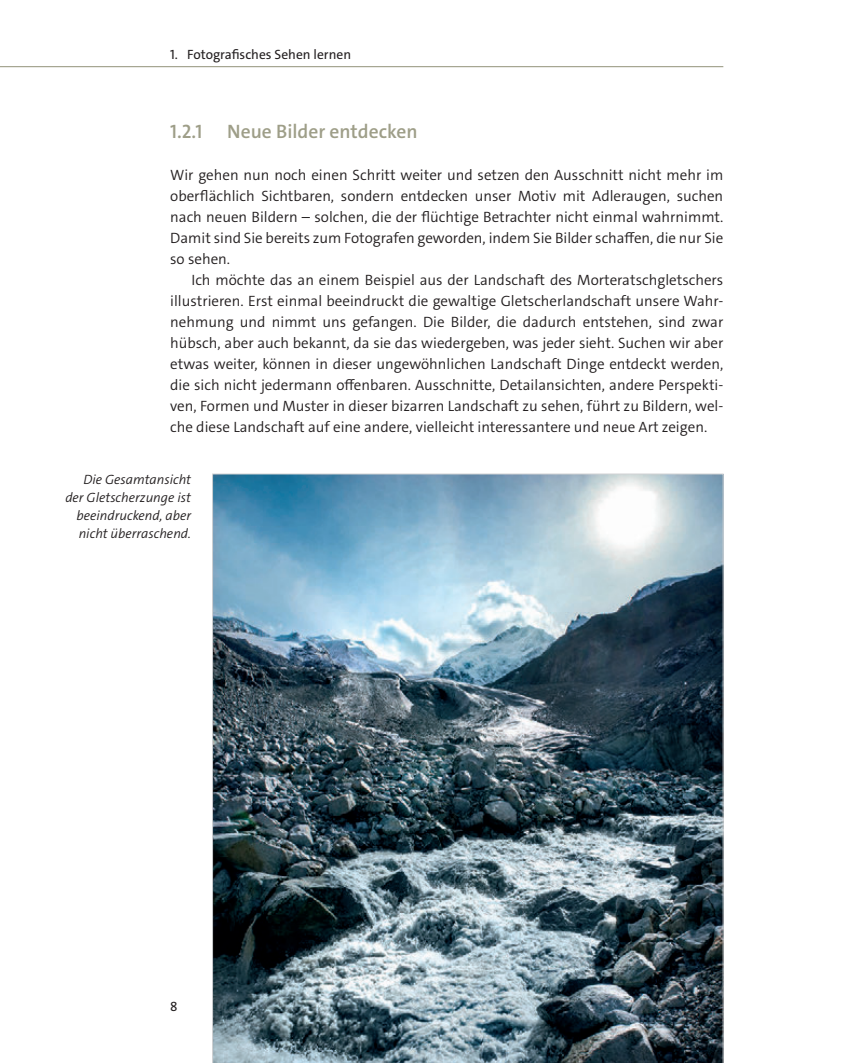
<style>
.page{position:relative;width:851px;height:1063px;background:#fff}
.page>*{position:absolute;margin:0;border:0;box-sizing:border-box;transform-origin:0 0}
.t1{font:600 19.5px "The Sans C4 s";color:#9e9e88}
.Standard_Einzug{font:300 15px/21px "The Sans C4 s";color:#231f20;text-align:justify}
.BU{font:italic 300 13.5px/18px "The Sans C4 s";color:#231f20;text-align:right}
.t2{font:13.5px "The Sans C4 s";color:#231f20}
</style>
<div class="page">
<hr style="left:0;top:66px;width:723px;height:1px;background:#9e9e88">
<img style="left:212px;top:474px;width:511px;height:589px">
<p class="t2" style="left:170px;top:46px;width:182px">1. Fotografisches Sehen lernen</p>
<p class="t1" style="left:170px;top:119px;width:34px">1.2.1</p>
<p class="t1" style="left:227px;top:119px;width:192px">Neue Bilder entdecken</p>
<p class="Standard_Einzug" style="left:170px;top:165px;width:554px">Wir gehen nun noch einen Schritt weiter und setzen den Ausschnitt nicht mehr im oberflächlich Sichtbaren, sondern entdecken unser Motiv mit Adleraugen, suchen nach neuen Bildern – solchen, die der flüchtige Betrachter nicht einmal wahrnimmt.<br>Damit sind Sie bereits zum Fotografen geworden, indem Sie Bilder schaffen, die nur Sie so sehen.</p>
<p class="Standard_Einzug" style="left:170px;top:270px;width:554px;text-indent:21px">Ich möchte das an einem Beispiel aus der Landschaft des Morteratschgletschers illustrieren. Erst einmal beeindruckt die gewaltige Gletscherlandschaft unsere Wahr&shy;nehmung und nimmt uns gefangen. Die Bilder, die dadurch entstehen, sind zwar hübsch, aber auch bekannt, da sie das wiedergeben, was jeder sieht. Suchen wir aber etwas weiter, können in dieser ungewöhnlichen Landschaft Dinge entdeckt werden, die sich nicht jedermann offenbaren. Ausschnitte, Detailansichten, andere Perspekti&shy;ven, Formen und Muster in dieser bizarren Landschaft zu sehen, führt zu Bildern, wel&shy;che diese Landschaft auf eine andere, vielleicht interessantere und neue Art zeigen.</p>
<p class="BU" style="left:65px;top:471px;width:127px">Die Gesamtansicht der Gletscherzunge ist beeindruckend, aber nicht überraschend.</p>
<p class="t2" style="left:170px;top:998px;width:9px">8</p>
</div>
